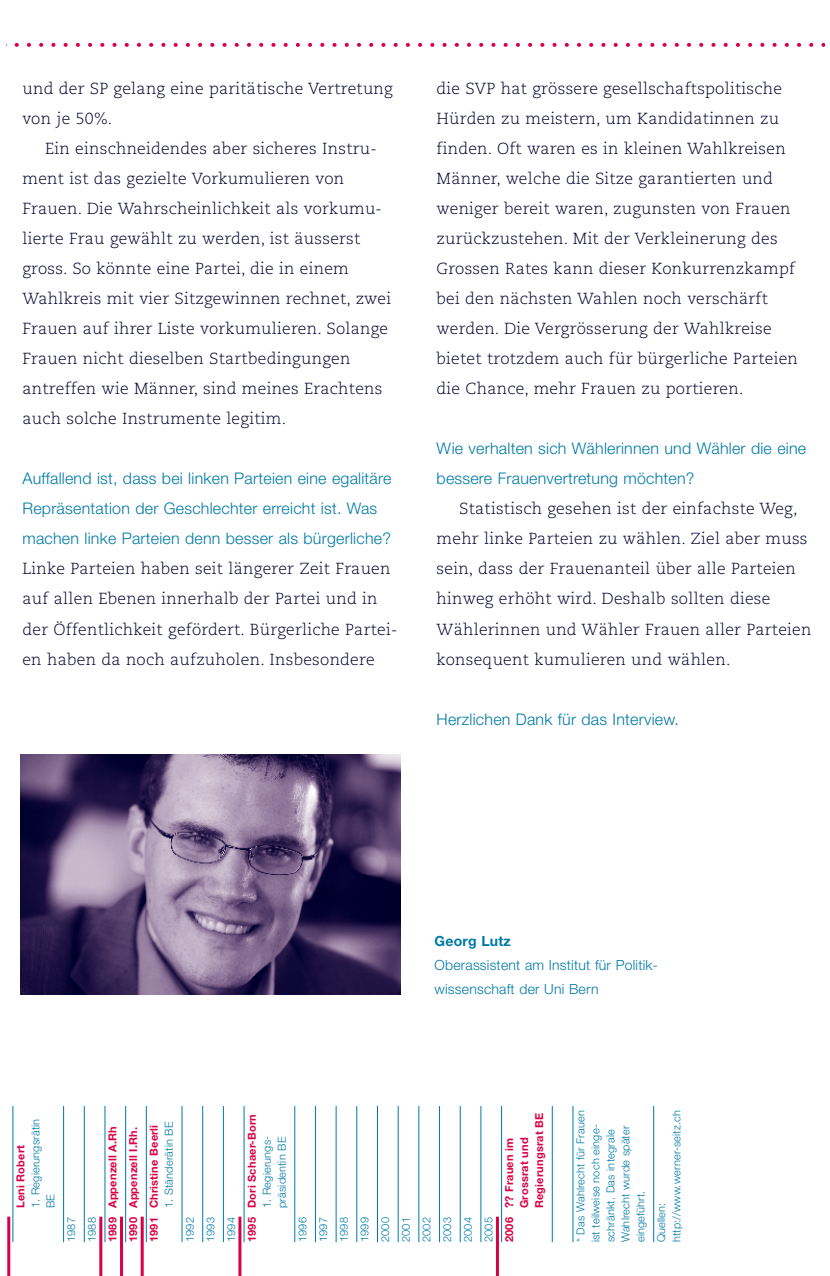
<style>
.page{position:relative;width:830px;height:1276px;background:#fff}
.page>*{position:absolute;margin:0;border:0;box-sizing:border-box;transform-origin:0 0}
.t1{font:300 16px/30px "Caecilia";letter-spacing:.015em;color:#00002d}
.t2{font:300 16px/30px "Helvetica Neue";letter-spacing:.015em;color:#007aa5}
.t3{font:300 14px/24px "Helvetica Neue";letter-spacing:.015em;color:#007aa5}
.t4{font:700 14px "Helvetica Neue";letter-spacing:.015em;color:#007aa5}
.t5{font:300 11px/20.6px "Helvetica Neue";letter-spacing:.015em;color:#007aa5}
.t6{font:700 11px/20.6px "Helvetica Neue";letter-spacing:.015em;color:#da0046}
</style>
<div class="page">
<svg style="left:6px;top:43px;width:818px;height:4px"></svg>
<hr style="left:7px;top:1216px;width:3px;height:59px;background:#da0046">
<hr style="left:13px;top:1105px;width:1px;height:136px;background:#007aa5">
<hr style="left:63px;top:1105px;width:1px;height:136px;background:#007aa5">
<hr style="left:84px;top:1105px;width:1px;height:136px;background:#007aa5">
<hr style="left:99px;top:1216px;width:3px;height:59px;background:#da0046">
<hr style="left:105px;top:1105px;width:1px;height:136px;background:#007aa5">
<hr style="left:120px;top:1216px;width:3px;height:59px;background:#da0046">
<hr style="left:125px;top:1105px;width:1px;height:136px;background:#007aa5">
<hr style="left:141px;top:1216px;width:3px;height:59px;background:#da0046">
<hr style="left:146px;top:1105px;width:1px;height:136px;background:#007aa5">
<hr style="left:182px;top:1105px;width:1px;height:136px;background:#007aa5">
<hr style="left:202px;top:1105px;width:1px;height:136px;background:#007aa5">
<hr style="left:223px;top:1105px;width:1px;height:136px;background:#007aa5">
<hr style="left:238px;top:1216px;width:3px;height:59px;background:#da0046">
<hr style="left:244px;top:1105px;width:1px;height:136px;background:#007aa5">
<hr style="left:294px;top:1105px;width:1px;height:136px;background:#007aa5">
<hr style="left:315px;top:1105px;width:1px;height:136px;background:#007aa5">
<hr style="left:336px;top:1105px;width:1px;height:136px;background:#007aa5">
<hr style="left:356px;top:1105px;width:1px;height:136px;background:#007aa5">
<hr style="left:377px;top:1105px;width:1px;height:136px;background:#007aa5">
<hr style="left:398px;top:1105px;width:1px;height:136px;background:#007aa5">
<hr style="left:418px;top:1105px;width:1px;height:136px;background:#007aa5">
<hr style="left:439px;top:1105px;width:1px;height:136px;background:#007aa5">
<hr style="left:460px;top:1105px;width:1px;height:136px;background:#007aa5">
<hr style="left:480px;top:1105px;width:1px;height:136px;background:#007aa5">
<hr style="left:496px;top:1216px;width:3px;height:59px;background:#da0046">
<hr style="left:501px;top:1105px;width:1px;height:136px;background:#007aa5">
<hr style="left:552px;top:1105px;width:1px;height:136px;background:#007aa5">
<hr style="left:572px;top:1105px;width:1px;height:136px;background:#007aa5">
<hr style="left:653px;top:1105px;width:1px;height:136px;background:#007aa5">
<img style="left:20px;top:754px;width:380px;height:240px">
<p class="t1" style="left:22px;top:75px;width:372px">und der SP gelang eine paritätische Vertretung von je 50%.</p>
<p class="t1" style="left:22px;top:135px;width:370px;text-indent:23px">Ein einschneidendes aber sicheres Instru&shy;ment ist das gezielte Vorkumulieren von Frauen. Die Wahrscheinlichkeit als vorkumu&shy;lierte Frau gewählt zu werden, ist äusserst gross. So könnte eine Partei, die in einem Wahlkreis mit vier Sitzgewinnen rechnet, zwei Frauen auf ihrer Liste vorkumulieren. Solange Frauen nicht dieselben Startbedingungen antreffen wie Männer, sind meines Erachtens auch solche Instrumente legitim.</p>
<p class="t2" style="left:22px;top:465px;width:370px">Auffallend ist, dass bei linken Parteien eine egalitäre<br>Repräsentation der Geschlechter erreicht ist. Was machen linke Parteien denn besser als bürgerliche?</p>
<p class="t1" style="left:22px;top:555px;width:376px">Linke Parteien haben seit längerer Zeit Frauen auf allen Ebenen innerhalb der Partei und in der Öffentlichkeit gefördert. Bürgerliche Partei&shy;en haben da noch aufzuholen. Insbesondere</p>
<p class="t1" style="left:436px;top:75px;width:363px">die SVP hat grössere gesellschaftspolitische Hürden zu meistern, um Kandidatinnen zu finden. Oft waren es in kleinen Wahlkreisen Männer, welche die Sitze garantierten und weniger bereit waren, zugunsten von Frauen zurückzustehen. Mit der Verkleinerung des Grossen Rates kann dieser Konkurrenzkampf bei den nächsten Wahlen noch verschärft werden. Die Vergrösserung der Wahlkreise bietet trotzdem auch für bürgerliche Parteien die Chance, mehr Frauen zu portieren.</p>
<p class="t2" style="left:436px;top:435px;width:371px">Wie verhalten sich Wählerinnen und Wähler die eine bessere Frauenvertretung möchten?</p>
<p class="t1" style="left:436px;top:495px;width:376px;text-indent:23px">Statistisch gesehen ist der einfachste Weg, mehr linke Parteien zu wählen. Ziel aber muss sein, dass der Frauenanteil über alle Parteien hinweg erhöht wird. Deshalb sollten diese Wählerinnen und Wähler Frauen aller Parteien konsequent kumulieren und wählen.</p>
<p class="t2" style="left:436px;top:705px;width:244px">Herzlichen Dank für das Interview.</p>
<p class="t4" style="left:434px;top:935px;width:78px">Georg Lutz</p>
<p class="t3" style="left:434px;top:953px;width:225px">Oberassistent am Institut für Politik&shy;wissenschaft der Uni Bern</p>
<p class="t5" style="left:29px;top:1207px;width:91px;line-height:15px;rotate:-90deg">1. Regierungsrätin<br>BE</p>
<p class="t6" style="left:11px;top:1207px;width:65px;rotate:-90deg">Leni Robert</p>
<p class="t5" style="left:62px;top:1241px;width:26px;rotate:-90deg">1987<br>1988</p>
<p class="t6" style="left:103px;top:1241px;width:119px;rotate:-90deg">1989 Appenzell A.Rh<br>1990 Appenzell I.Rh.<br>1991 Christine Beerli</p>
<p class="t5" style="left:160px;top:1207px;width:88px;rotate:-90deg">1. Ständerätin BE</p>
<p class="t5" style="left:180px;top:1241px;width:26px;text-align:justify;rotate:-90deg">1992<br>1993<br>1994</p>
<p class="t6" style="left:242px;top:1241px;width:130px;rotate:-90deg">1995 Dori Schaer-Born</p>
<p class="t5" style="left:260px;top:1207px;width:74px;line-height:15px;rotate:-90deg">1. Regierungs&shy;präsidentin BE</p>
<p class="t5" style="left:293px;top:1241px;width:26px;text-align:justify;rotate:-90deg">1996<br>1997<br>1998<br>1999<br>2000<br>2001<br>2002<br>2003<br>2004<br>2005</p>
<p class="t6" style="left:502px;top:1207px;width:97px;line-height:15px;text-indent:-34px;rotate:-90deg">2006 ?? Frauen im<br>Grossrat und<br>Regierungsrat BE</p>
<p class="t5" style="left:574px;top:1241px;width:133px;line-height:15px;rotate:-90deg">* Das Wahlrecht für Frauen ist teilweise noch einge&shy;schränkt. Das integrale<br>Wahlrecht wurde später eingeführt.</p>
<p class="t5" style="left:655px;top:1241px;width:134px;line-height:15px;rotate:-90deg">Quellen: http://www.werner-seitz.ch</p>
</div>
